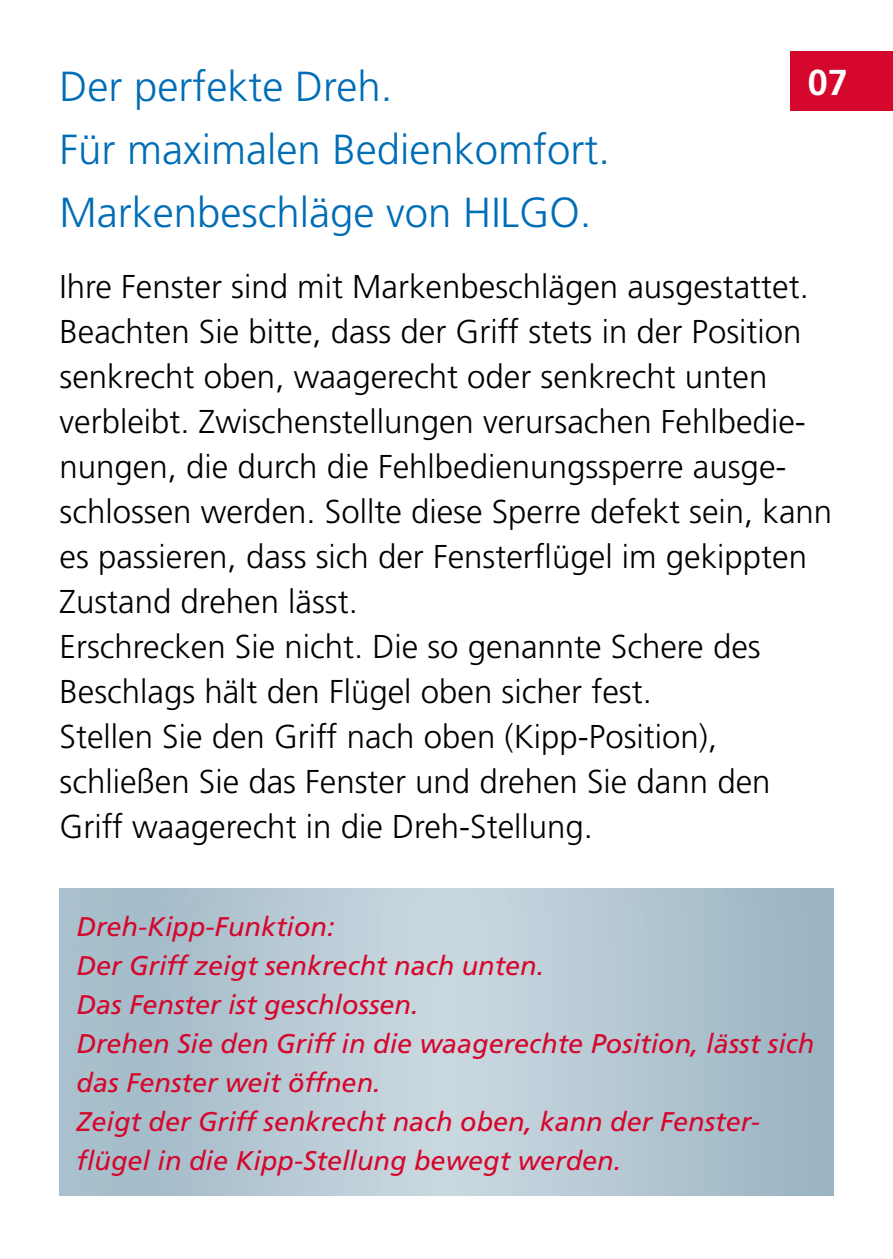
<style>
.page{position:relative;width:893px;height:1259px;background:#fff}
.page>*{position:absolute;margin:0;border:0;box-sizing:border-box;transform-origin:0 0}
.t1{font:300 42px/63px "Frutiger";color:#006db7}
.t2{font:700 36px "Frutiger";color:#fff}
.t3{font:300 33px/45px "Frutiger";color:#000}
.t4{font:italic 27px/39px "Frutiger";color:#d5072d}
</style>
<div class="page">
<div style="left:791px;top:51px;width:102px;height:60px;background:#d5072d"></div>
<p class="t1" style="left:60px;top:55px;width:552px">Der perfekte Dreh.<br>Für maximalen Bedienkomfort.<br>Markenbeschläge von HILGO.</p>
<p class="t3" style="left:60px;top:264px;width:774px">Ihre Fenster sind mit Markenbeschlägen ausgestattet.<br>Beachten Sie bitte, dass der Griff stets in der Position senkrecht oben, waagerecht oder senkrecht unten verbleibt. Zwischenstellungen verursachen Fehlbedie&shy;nungen, die durch die Fehlbedienungssperre ausge&shy;schlossen werden. Sollte diese Sperre defekt sein, kann es passieren, dass sich der Fensterflügel im gekippten Zustand drehen lässt.<br>Erschrecken Sie nicht. Die so genannte Schere des Beschlags hält den Flügel oben sicher fest.<br>Stellen Sie den Griff nach oben (Kipp-Position), schließen Sie das Fenster und drehen Sie dann den Griff waagerecht in die Dreh-Stellung.</p>
<p class="t2" style="left:808px;top:61px;width:42px">07</p>
<p class="t4" style="left:77px;top:906px;width:739px">Dreh-Kipp-Funktion:<br>Der Griff zeigt senkrecht nach unten.<br>Das Fenster ist geschlossen.<br>Drehen Sie den Griff in die waagerechte Position, lässt sich das Fenster weit öffnen.<br>Zeigt der Griff senkrecht nach oben, kann der Fenster&shy;flügel in die Kipp-Stellung bewegt werden.</p>
</div>
